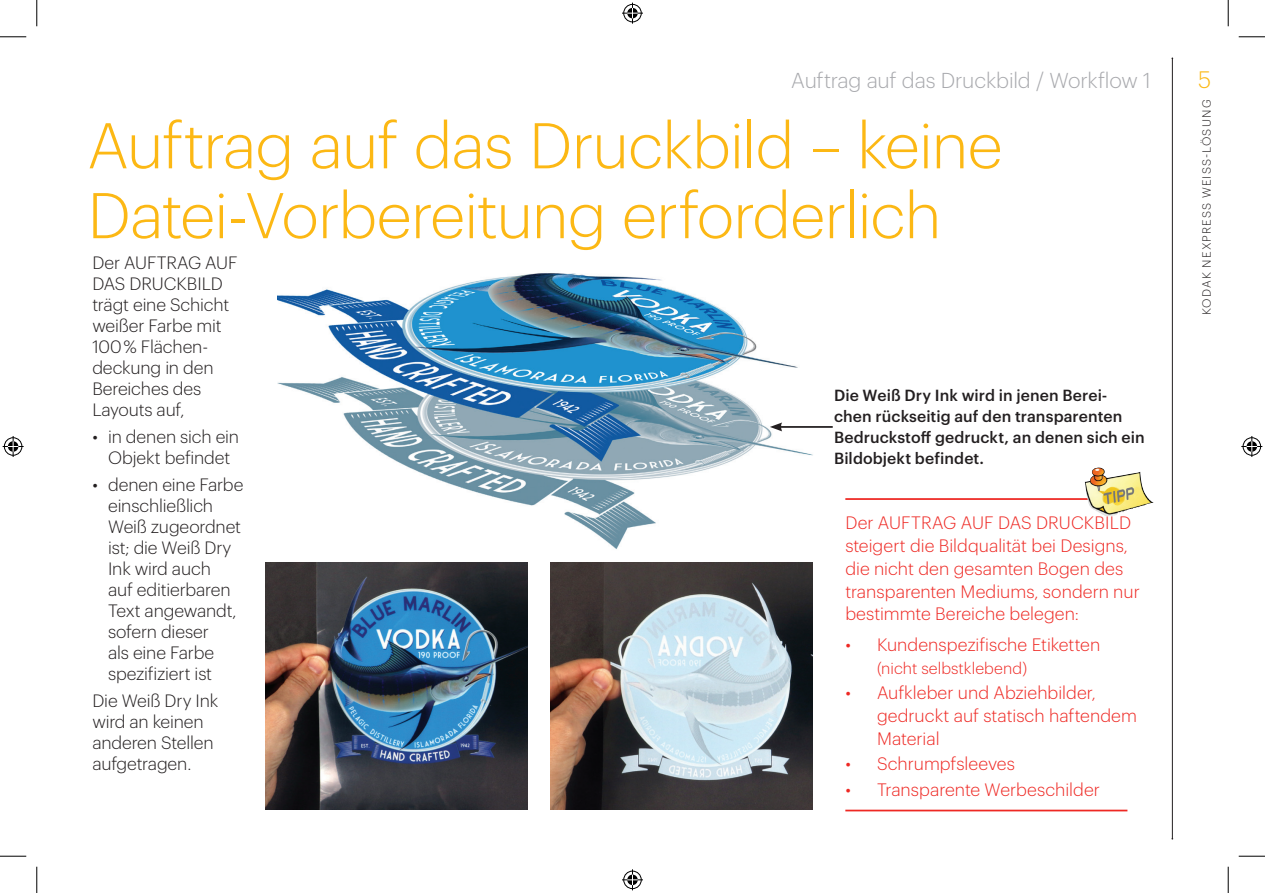
<style>
.page{position:relative;width:1265px;height:893px;background:#fff}
.page>*{position:absolute;margin:0;border:0;box-sizing:border-box;transform-origin:0 0}
.t1{font:300 63px/69.8px "Graphik";letter-spacing:-.015em;color:#fcb814}
.t2{font:300 23.28px "Graphik";color:#fcb814}
.t3{font:300 21px "Graphik";letter-spacing:-.005em;color:#a8a9ad}
.t4{font:300 17.5px/21px "Graphik";letter-spacing:-.01em;color:#231f20}
.t5{font:300 17.5px/22.9px "Graphik";letter-spacing:.005em;color:#ee2823}
.t6{font:500 15.75px/21px "Graphik";letter-spacing:.01em;color:#231f20}
.t7{font:300 15.75px "Graphik";letter-spacing:.01em;color:#ee2823}
.t8{font:300 11.72px "Graphik";letter-spacing:.1em;color:#231f20}
</style>
<div class="page">
<img style="left:277px;top:273px;width:550px;height:276px">
<hr style="left:1171px;top:58px;width:1px;height:780px;background:#231f20">
<img style="left:265px;top:562px;width:262px;height:247px">
<img style="left:550px;top:562px;width:262px;height:247px">
<hr style="left:845px;top:498px;width:282px;height:1px;background:#ee2823">
<img style="left:1084px;top:467px;width:69px;height:49px">
<hr style="left:845px;top:809px;width:282px;height:2px;background:#ee2823">
<hr style="left:779px;top:426px;width:53px;height:1px;background:#231f20">
<svg style="left:769px;top:422px;width:13px;height:9px"></svg>
<svg style="left:0;top:36px;width:26px;height:1px"></svg>
<svg style="left:1238px;top:36px;width:26px;height:1px"></svg>
<svg style="left:0;top:855px;width:26px;height:1px"></svg>
<svg style="left:1238px;top:855px;width:26px;height:1px"></svg>
<svg style="left:36px;top:0;width:1px;height:26px"></svg>
<svg style="left:36px;top:866px;width:1px;height:26px"></svg>
<svg style="left:1227px;top:0;width:1px;height:26px"></svg>
<svg style="left:1227px;top:866px;width:1px;height:26px"></svg>
<svg style="left:622px;top:3px;width:21px;height:21px"></svg>
<svg style="left:622px;top:869px;width:21px;height:20px"></svg>
<svg style="left:3px;top:436px;width:21px;height:21px"></svg>
<svg style="left:1241px;top:436px;width:20px;height:21px"></svg>
<p class="t3" style="left:791px;top:65px;width:361px">Auftrag auf das Druckbild / Workflow 1</p>
<h2 class="t2" style="left:1197px;top:62px;width:15px">5</h2>
<h1 class="t1" style="left:87px;top:106px;width:916px">Auftrag auf das Druckbild – keine<br>Datei-Vorbereitung erforderlich</h1>
<p class="t4" style="left:92px;top:250px;width:147px">Der AUFTRAG AUF<br>DAS DRUCKBILD trägt eine Schicht weißer Farbe mit<br>100 % Flächen&shy;deckung in den<br>Bereiches des<br>Layouts auf,</p>
<p class="t4" style="left:92px;top:424px;width:148px;text-align:center">• in denen sich ein<br>Objekt befindet</p>
<p class="t4" style="left:108px;top:472px;width:137px;text-indent:-16px">• denen eine Farbe einschließlich<br>Weiß zugeordnet ist; die Weiß Dry<br>Ink wird auch<br>auf editierbaren<br>Text angewandt, sofern dieser<br>als eine Farbe spezifiziert ist</p>
<p class="t4" style="left:92px;top:688px;width:127px">Die Weiß Dry Ink wird an keinen anderen Stellen aufgetragen.</p>
<p class="t6" style="left:833px;top:383px;width:312px">Die Weiß Dry Ink wird in jenen Berei&shy;chen rückseitig auf den transparenten Bedruckstoff gedruckt, an denen sich ein Bildobjekt befindet.</p>
<p class="t5" style="left:845px;top:509px;width:296px">Der AUFTRAG AUF DAS DRUCKBILD steigert die Bildqualität bei Designs, die nicht den gesamten Bogen des transparenten Mediums, sondern nur bestimmte Bereiche belegen:</p>
<p class="t5" style="left:845px;top:631px;width:256px">• Kundenspezifische Etiketten</p>
<p class="t7" style="left:876px;top:656px;width:151px">(nicht selbstklebend)</p>
<p class="t5" style="left:876px;top:679px;width:261px;text-indent:-32px">• Aufkleber und Abziehbilder, gedruckt auf statisch haftendem<br>Material</p>
<p class="t5" style="left:845px;top:750px;width:171px">• Schrumpfsleeves</p>
<p class="t5" style="left:845px;top:776px;width:256px">• Transparente Werbeschilder</p>
<p class="t8" style="left:1197px;top:315px;width:217px;rotate:-90deg">KODAK NEXPRESS WEISS-LÖSUNG</p>
</div>
